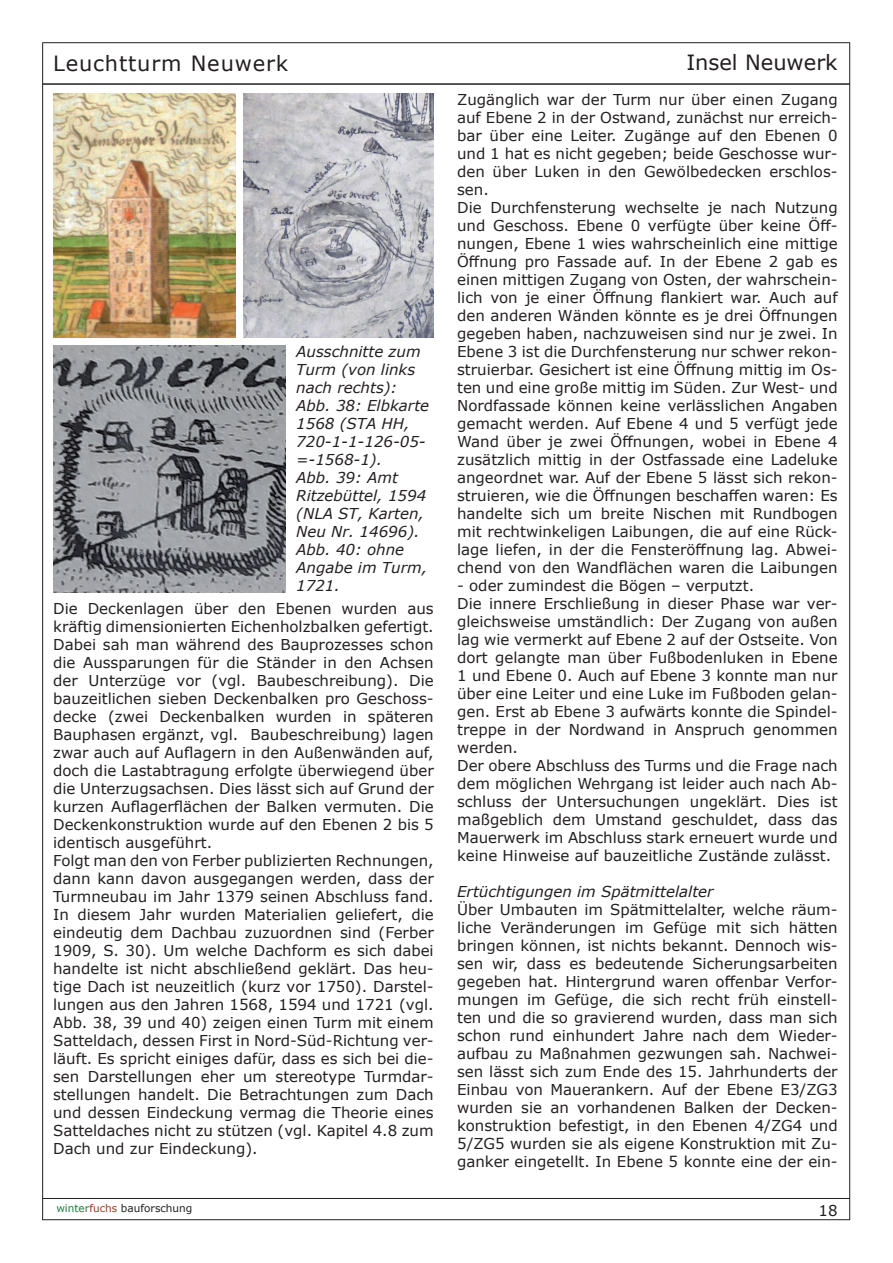
<style>
.page{position:relative;width:893px;height:1263px;background:#fff}
.page>*{position:absolute;margin:0;border:0;box-sizing:border-box;transform-origin:0 0}
.t1{font:21px "Verdana";letter-spacing:.04em;color:#231f20}
.t2{font:21px "Verdana";color:#231f20}
.t3{font:15px/18px "Verdana";color:#231f20}
.t4{font:italic 15px/18px "Verdana";color:#231f20}
.t5{font:10.5px "Verdana";color:#231f20}
.s1{color:#1c7f3e}
.s2{color:#a23a22}
</style>
<div class="page">
<hr style="left:42px;top:42px;width:808px;height:1px;background:#231f20">
<hr style="left:42px;top:1219px;width:808px;height:1px;background:#231f20">
<hr style="left:849px;top:42px;width:1px;height:1178px;background:#231f20">
<hr style="left:42px;top:43px;width:1px;height:1177px;background:#231f20">
<hr style="left:42px;top:83px;width:808px;height:2px;background:#231f20">
<hr style="left:42px;top:1198px;width:808px;height:1px;background:#231f20">
<img style="left:53px;top:94px;width:182px;height:244px">
<img style="left:243px;top:94px;width:191px;height:244px">
<img style="left:53px;top:345px;width:232px;height:247px">
<h1 class="t1" style="left:53px;top:49px;width:237px">Leuchtturm Neuwerk</h1>
<h1 class="t2" style="left:686px;top:48px;width:153px">Insel Neuwerk</h1>
<p class="t4" style="left:296px;top:342px;width:134px">Ausschnitte zum<br>Turm (von links nach rechts):<br>Abb. 38: Elbkarte<br>1568 (STA HH,<br>720-1-1-126-05- =-1568-1).<br>Abb. 39: Amt<br>Ritzebüttel, 1594 (NLA ST, Karten,<br>Neu Nr. 14696).<br>Abb. 40: ohne<br>Angabe im Turm,<br>1721.</p>
<p class="t3" style="left:53px;top:599px;width:382px">Die Deckenlagen über den Ebenen wurden aus kräftig dimensionierten Eichenholzbalken gefertigt.<br>Dabei sah man während des Bauprozesses schon die Aussparungen für die Ständer in den Achsen der Unterzüge vor (vgl. Baubeschreibung). Die bauzeitlichen sieben Deckenbalken pro Geschoss&shy;decke (zwei Deckenbalken wurden in späteren Bauphasen ergänzt, vgl. Baubeschreibung) lagen zwar auch auf Auflagern in den Außenwänden auf, doch die Lastabtragung erfolgte überwiegend über die Unterzugsachsen. Dies lässt sich auf Grund der kurzen Auflagerflächen der Balken vermuten. Die Deckenkonstruktion wurde auf den Ebenen 2 bis 5 identisch ausgeführt.<br>Folgt man den von Ferber publizierten Rechnungen, dann kann davon ausgegangen werden, dass der Turmneubau im Jahr 1379 seinen Abschluss fand.<br>In diesem Jahr wurden Materialien geliefert, die eindeutig dem Dachbau zuzuordnen sind (Ferber 1909, S. 30). Um welche Dachform es sich dabei handelte ist nicht abschließend geklärt. Das heu&shy;tige Dach ist neuzeitlich (kurz vor 1750). Darstel&shy;lungen aus den Jahren 1568, 1594 und 1721 (vgl.<br>Abb. 38, 39 und 40) zeigen einen Turm mit einem Satteldach, dessen First in Nord-Süd-Richtung ver&shy;läuft. Es spricht einiges dafür, dass es sich bei die&shy;sen Darstellungen eher um stereotype Turmdar&shy;stellungen handelt. Die Betrachtungen zum Dach und dessen Eindeckung vermag die Theorie eines Satteldaches nicht zu stützen (vgl. Kapitel 4.8 zum Dach und zur Eindeckung).</p>
<p class="t3" style="left:457px;top:90px;width:382px">Zugänglich war der Turm nur über einen Zugang auf Ebene 2 in der Ostwand, zunächst nur erreich&shy;bar über eine Leiter. Zugänge auf den Ebenen 0 und 1 hat es nicht gegeben; beide Geschosse wur&shy;den über Luken in den Gewölbedecken erschlos&shy;sen.<br>Die Durchfensterung wechselte je nach Nutzung und Geschoss. Ebene 0 verfügte über keine Öff&shy;nungen, Ebene 1 wies wahrscheinlich eine mittige Öffnung pro Fassade auf. In der Ebene 2 gab es einen mittigen Zugang von Osten, der wahrschein&shy;lich von je einer Öffnung flankiert war. Auch auf den anderen Wänden könnte es je drei Öffnungen gegeben haben, nachzuweisen sind nur je zwei. In Ebene 3 ist die Durchfensterung nur schwer rekon&shy;struierbar. Gesichert ist eine Öffnung mittig im Os&shy;ten und eine große mittig im Süden. Zur West- und Nordfassade können keine verlässlichen Angaben gemacht werden. Auf Ebene 4 und 5 verfügt jede Wand über je zwei Öffnungen, wobei in Ebene 4 zusätzlich mittig in der Ostfassade eine Ladeluke angeordnet war. Auf der Ebene 5 lässt sich rekon&shy;struieren, wie die Öffnungen beschaffen waren: Es handelte sich um breite Nischen mit Rundbogen mit rechtwinkeligen Laibungen, die auf eine Rück&shy;lage liefen, in der die Fensteröffnung lag. Abwei&shy;chend von den Wandflächen waren die Laibungen</p>
<p class="t3" style="left:457px;top:576px;width:382px">- oder zumindest die Bögen – verputzt.<br>Die innere Erschließung in dieser Phase war ver&shy;gleichsweise umständlich: Der Zugang von außen lag wie vermerkt auf Ebene 2 auf der Ostseite. Von dort gelangte man über Fußbodenluken in Ebene 1 und Ebene 0. Auch auf Ebene 3 konnte man nur über eine Leiter und eine Luke im Fußboden gelan&shy;gen. Erst ab Ebene 3 aufwärts konnte die Spindel&shy;treppe in der Nordwand in Anspruch genommen werden.<br>Der obere Abschluss des Turms und die Frage nach dem möglichen Wehrgang ist leider auch nach Ab&shy;schluss der Untersuchungen ungeklärt. Dies ist maßgeblich dem Umstand geschuldet, dass das Mauerwerk im Abschluss stark erneuert wurde und keine Hinweise auf bauzeitliche Zustände zulässt.</p>
<p class="t4" style="left:457px;top:882px;width:258px">Ertüchtigungen im Spätmittelalter</p>
<p class="t3" style="left:457px;top:900px;width:382px;text-align:justify">Über Umbauten im Spätmittelalter, welche räum&shy;liche Veränderungen im Gefüge mit sich hätten bringen können, ist nichts bekannt. Dennoch wis&shy;sen wir, dass es bedeutende Sicherungsarbeiten gegeben hat. Hintergrund waren offenbar Verfor&shy;mungen im Gefüge, die sich recht früh einstell&shy;ten und die so gravierend wurden, dass man sich schon rund einhundert Jahre nach dem Wieder&shy;aufbau zu Maßnahmen gezwungen sah. Nachwei&shy;sen lässt sich zum Ende des 15. Jahrhunderts der Einbau von Mauerankern. Auf der Ebene E3/ZG3 wurden sie an vorhandenen Balken der Decken&shy;konstruktion befestigt, in den Ebenen 4/ZG4 und 5/ZG5 wurden sie als eigene Konstruktion mit Zu&shy;ganker eingetellt. In Ebene 5 konnte eine der ein-</p>
<p class="t5" style="left:56px;top:1201px;width:138px"><span class="s1">winter</span><span class="s2">fuchs</span> bauforschung</p>
<p class="t3" style="left:819px;top:1201px;width:21px">18</p>
</div>
